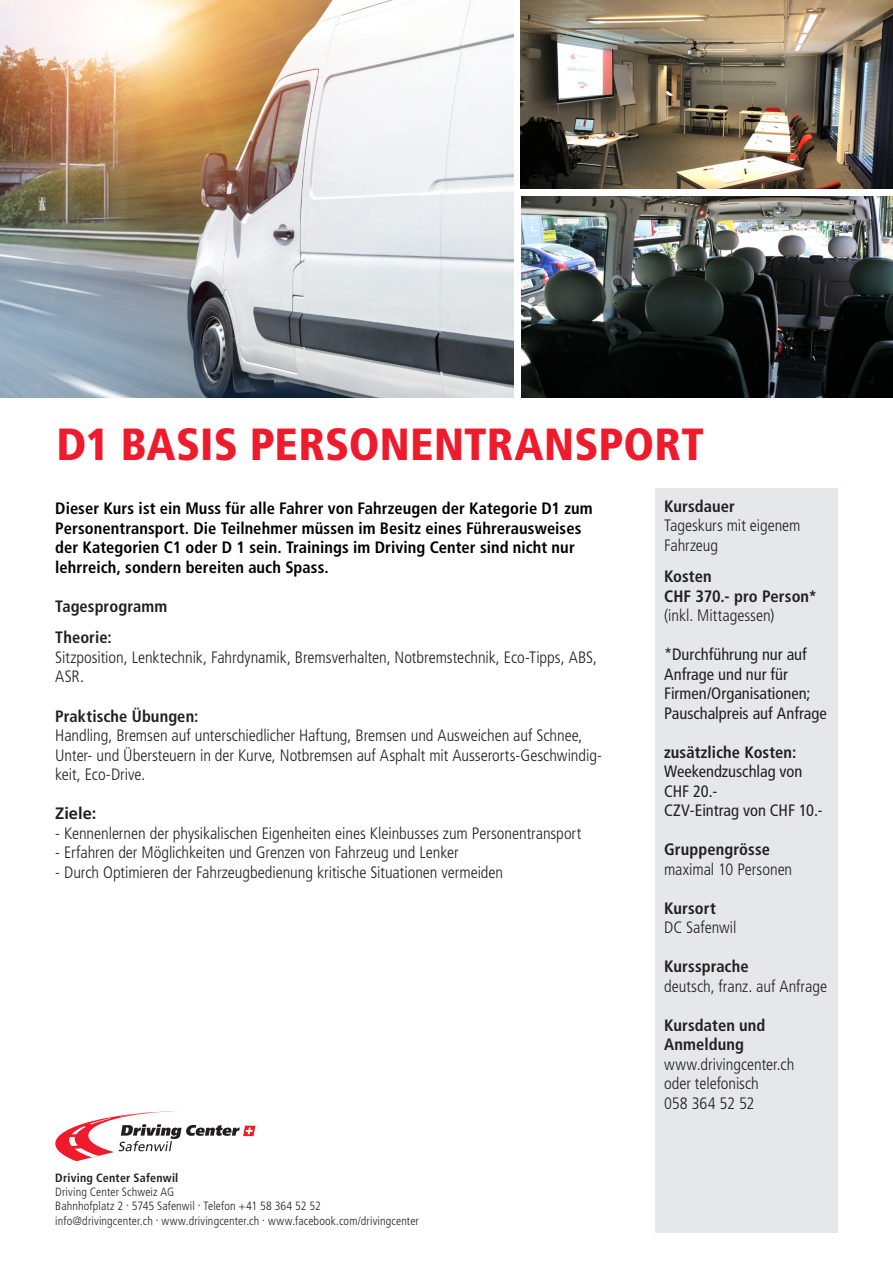
<style>
.page{position:relative;width:893px;height:1263px;background:#fff}
.page>*{position:absolute;margin:0;border:0;box-sizing:border-box;transform-origin:0 0}
._00_Kurstitel{font:900 condensed 45px "Frutiger LT Std";letter-spacing:.005em;color:#ee1b2d}
._01_Grundtext{font:300 condensed 16.5px/19.5px "Frutiger LT Std";letter-spacing:-.005em;color:#231f20}
._01_Grundtext-2{font:700 condensed 16.5px/19.5px "Frutiger LT Std";letter-spacing:.005em;color:#000002}
._01_Grundtext-3{font:700 condensed 16.5px/19.5px "Frutiger LT Std";letter-spacing:.005em;color:#231f20}
._01_Grundtext-4{font:condensed 16.5px/19.5px "Frutiger LT Std";color:#231f20}
._01_Grundtext-5{font:700 16.5px "Frutiger LT Std";color:#231f20}
.Adresse_DC{font:300 condensed 12px/14.4px "Frutiger LT Std";letter-spacing:.01em;color:#231f20}
.Adresse_DC-2{font:700 condensed 12px "Frutiger LT Std";letter-spacing:.02em;color:#231f20}
</style>
<div class="page">
<div style="left:656px;top:489px;width:182px;height:744px;background:#e6e7e9"></div>
<svg style="left:55px;top:1111px;width:200px;height:50px"></svg>
<img style="left:0;top:0;width:513px;height:398px">
<img style="left:521px;top:196px;width:372px;height:202px">
<img style="left:521px;top:0;width:372px;height:188px">
<p class="_00_Kurstitel" style="left:57px;top:417px;width:649px">D1 BASIS PERSONENTRANSPORT</p>
<p class="_01_Grundtext-2" style="left:55px;top:499px;width:539px">Dieser Kurs ist ein Muss für alle Fahrer von Fahrzeugen der Kategorie D1 zum Personentransport. Die Teilnehmer müssen im Besitz eines Führerausweises der Kategorien C1 oder D 1 sein. Trainings im Driving Center sind nicht nur lehrreich, sondern bereiten auch Spass.</p>
<p class="_01_Grundtext-3" style="left:55px;top:596px;width:114px">Tagesprogramm</p>
<p class="_01_Grundtext-3" style="left:55px;top:628px;width:58px">Theorie:</p>
<p class="_01_Grundtext" style="left:55px;top:647px;width:543px">Sitzposition, Lenktechnik, Fahrdynamik, Bremsverhalten, Notbremstechnik, Eco-Tipps, ABS,<br>ASR.</p>
<p class="_01_Grundtext-3" style="left:55px;top:706px;width:145px">Praktische Übungen:</p>
<p class="_01_Grundtext" style="left:55px;top:726px;width:548px">Handling, Bremsen auf unterschiedlicher Haftung, Bremsen und Ausweichen auf Schnee,<br>Unter- und Übersteuern in der Kurve, Notbremsen auf Asphalt mit Ausserorts-Geschwindig&shy;keit, Eco-Drive.</p>
<p class="_01_Grundtext-5" style="left:55px;top:803px;width:43px">Ziele:</p>
<p class="_01_Grundtext" style="left:55px;top:823px;width:527px">- Kennenlernen der physikalischen Eigenheiten eines Kleinbusses zum Personentransport</p>
<p class="_01_Grundtext" style="left:55px;top:843px;width:405px">- Erfahren der Möglichkeiten und Grenzen von Fahrzeug und Lenker</p>
<p class="_01_Grundtext" style="left:55px;top:862px;width:449px">- Durch Optimieren der Fahrzeugbedienung kritische Situationen vermeiden</p>
<p class="Adresse_DC-2" style="left:55px;top:1170px;width:125px">Driving Center Safenwil</p>
<p class="Adresse_DC" style="left:55px;top:1185px;width:267px">Driving Center Schweiz AG<br>Bahnhofplatz 2 · 5745 Safenwil · Telefon +41 58 364 52 52</p>
<p class="Adresse_DC" style="left:55px;top:1213px;width:365px">info@drivingcenter.ch · www.drivingcenter.ch · www.facebook.com/drivingcenter</p>
<p class="_01_Grundtext-3" style="left:664px;top:496px;width:72px">Kursdauer</p>
<p class="_01_Grundtext" style="left:664px;top:516px;width:138px">Tageskurs mit eigenem<br>Fahrzeug</p>
<p class="_01_Grundtext-3" style="left:664px;top:567px;width:49px">Kosten</p>
<p class="_01_Grundtext-3" style="left:664px;top:586px;width:154px">CHF 370.- pro Person*</p>
<p class="_01_Grundtext" style="left:664px;top:606px;width:112px">(inkl. Mittagessen)</p>
<p class="_01_Grundtext-4" style="left:664px;top:645px;width:164px">*Durchführung nur auf<br>Anfrage und nur für<br>Firmen/Organisationen;<br>Pauschalpreis auf Anfrage</p>
<p class="_01_Grundtext-3" style="left:664px;top:742px;width:134px">zusätzliche Kosten:</p>
<p class="_01_Grundtext-4" style="left:664px;top:762px;width:140px">Weekendzuschlag von<br>CHF 20.-</p>
<p class="_01_Grundtext-4" style="left:664px;top:801px;width:160px">CZV-Eintrag von CHF 10.-</p>
<p class="_01_Grundtext-3" style="left:664px;top:840px;width:107px">Gruppengrösse</p>
<p class="_01_Grundtext" style="left:664px;top:859px;width:130px">maximal 10 Personen</p>
<p class="_01_Grundtext-3" style="left:664px;top:898px;width:53px">Kursort</p>
<p class="_01_Grundtext" style="left:664px;top:918px;width:74px">DC Safenwil</p>
<p class="_01_Grundtext-3" style="left:664px;top:957px;width:86px">Kurssprache</p>
<p class="_01_Grundtext" style="left:664px;top:976px;width:164px">deutsch, franz. auf Anfrage</p>
<p class="_01_Grundtext-3" style="left:664px;top:1015px;width:103px">Kursdaten und<br>Anmeldung</p>
<p class="_01_Grundtext" style="left:664px;top:1054px;width:132px">www.drivingcenter.ch</p>
<p class="_01_Grundtext" style="left:664px;top:1074px;width:96px">oder telefonisch</p>
<p class="_01_Grundtext" style="left:664px;top:1093px;width:92px">058 364 52 52</p>
</div>
